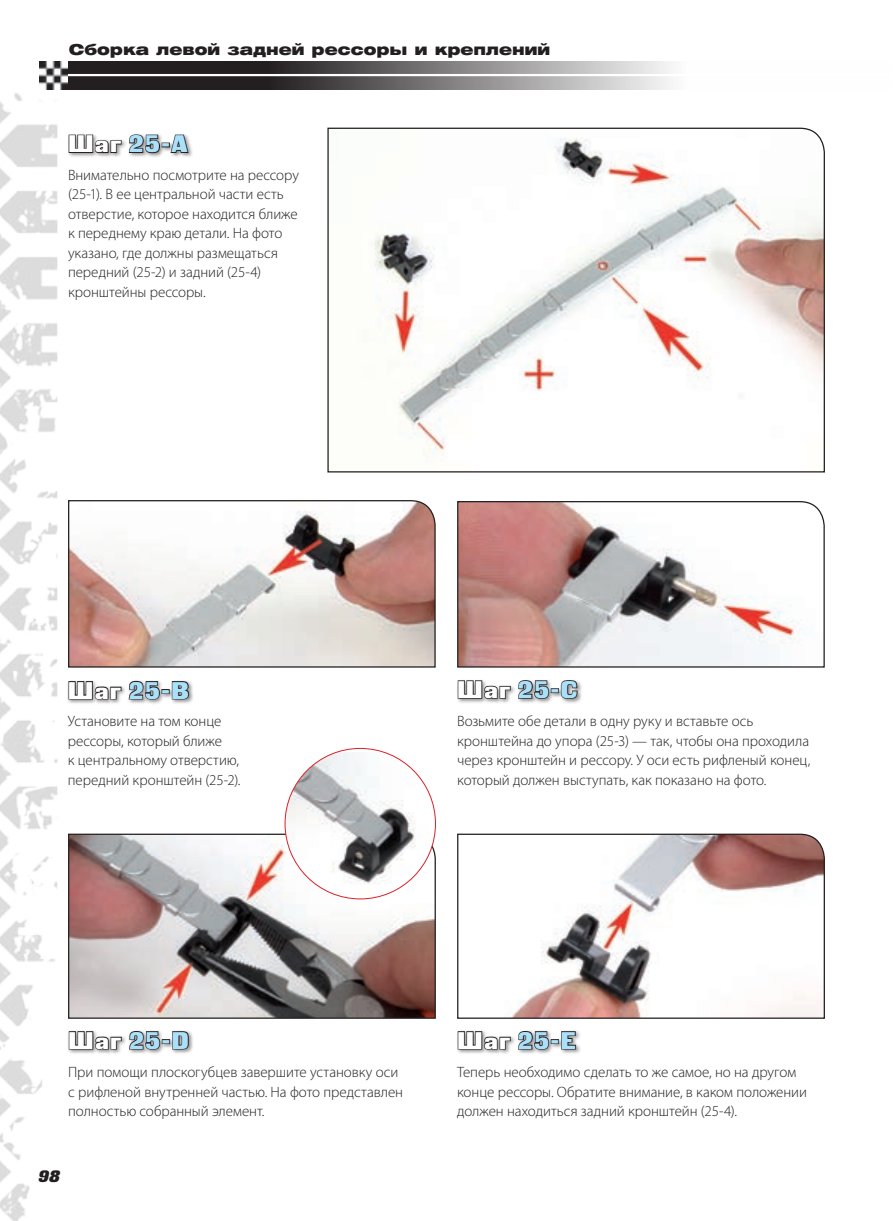
<style>
.page{position:relative;width:893px;height:1221px;background:#fff}
.page>*{position:absolute;margin:0;border:0;box-sizing:border-box;transform-origin:0 0}
.t1{font:24px "Black Grotesk C";letter-spacing:.05em;color:#aae0f9}
.t2{font:italic 16.5px "Black Grotesk C";color:#231f20}
.t3{font:300 15px/19.5px "Myriad Pro";letter-spacing:-.005em;color:#231f20}
.t4{font:15px "Helios Ext Black C";color:#231f20}
.s1{color:#fff}
</style>
<div class="page">
<img style="left:0;top:89px;width:98px;height:1131px">
<svg style="left:68px;top:61px;width:603px;height:28px;background:#6a6768"></svg>
<hr style="left:64px;top:74px;width:827px;height:2px;background:#fff">
<img style="left:40px;top:61px;width:28px;height:28px">
<div style="left:67px;top:133px;width:127px;height:25px;background:#231f20;opacity:.5"></div>
<svg style="left:68px;top:134px;width:54px;height:20px"></svg>
<svg style="left:128px;top:133px;width:61px;height:21px"></svg>
<div style="left:456px;top:1029px;width:125px;height:25px;background:#231f20;opacity:.5"></div>
<svg style="left:457px;top:1030px;width:54px;height:20px"></svg>
<svg style="left:517px;top:1029px;width:60px;height:21px"></svg>
<div style="left:456px;top:678px;width:127px;height:25px;background:#231f20;opacity:.5"></div>
<svg style="left:457px;top:679px;width:93px;height:21px"></svg>
<div style="left:551px;top:688px;width:8px;height:5px;border:2px solid #231f20"></div>
<svg style="left:559px;top:678px;width:20px;height:22px"></svg>
<div style="left:67px;top:1029px;width:127px;height:25px;background:#231f20;opacity:.5"></div>
<svg style="left:68px;top:1029px;width:122px;height:21px"></svg>
<div style="left:67px;top:679px;width:128px;height:25px;background:#231f20;opacity:.5"></div>
<svg style="left:68px;top:680px;width:54px;height:20px"></svg>
<svg style="left:128px;top:679px;width:62px;height:21px"></svg>
<svg style="left:327px;top:127px;width:498px;height:346px"></svg>
<svg style="left:67px;top:499px;width:369px;height:169px"></svg>
<svg style="left:457px;top:833px;width:368px;height:186px"></svg>
<svg style="left:457px;top:501px;width:368px;height:167px"></svg>
<svg style="left:67px;top:833px;width:369px;height:186px"></svg>
<img style="left:285px;top:752px;width:150px;height:146px">
<p class="t4" style="left:69px;top:40px;width:483px">Сборка левой задней рессоры и креплений</p>
<h1 class="t1" style="left:68px;top:130px;width:121px"><span class="s1">Шаг</span> 25-A</h1>
<p class="t3" style="left:68px;top:165px;width:232px">Внимательно посмотрите на рессору (25-1). В ее центральной части есть отверстие, которое находится ближе к переднему краю детали. На фото указано, где должны размещаться передний (25-2) и задний (25-4) кронштейны рессоры.</p>
<h1 class="t1" style="left:68px;top:676px;width:123px"><span class="s1">Шаг</span> 25-B</h1>
<p class="t3" style="left:68px;top:711px;width:174px">Установите на том конце рессоры, который ближе<br>к центральному отверстию, передний кронштейн (25-2).</p>
<h1 class="t1" style="left:457px;top:675px;width:122px"><span class="s1">Шаг</span> 25-С</h1>
<p class="t3" style="left:457px;top:711px;width:355px">Возьмите обе детали в одну руку и вставьте ось кронштейна до упора (25-3) — так, чтобы она проходила через кронштейн и рессору. У оси есть рифленый конец, который должен выступать, как показано на фото.</p>
<h1 class="t1" style="left:68px;top:1026px;width:123px"><span class="s1">Шаг</span> 25-D</h1>
<p class="t3" style="left:68px;top:1062px;width:336px">При помощи плоскогубцев завершите установку оси с рифленой внутренней частью. На фото представлен полностью собранный элемент.</p>
<p class="t2" style="left:38px;top:1166px;width:23px">98</p>
<h1 class="t1" style="left:457px;top:1026px;width:120px"><span class="s1">Шаг</span> 25-E</h1>
<p class="t3" style="left:457px;top:1062px;width:351px">Теперь необходимо сделать то же самое, но на другом конце рессоры. Обратите внимание, в каком положении должен находиться задний кронштейн (25-4).</p>
</div>
